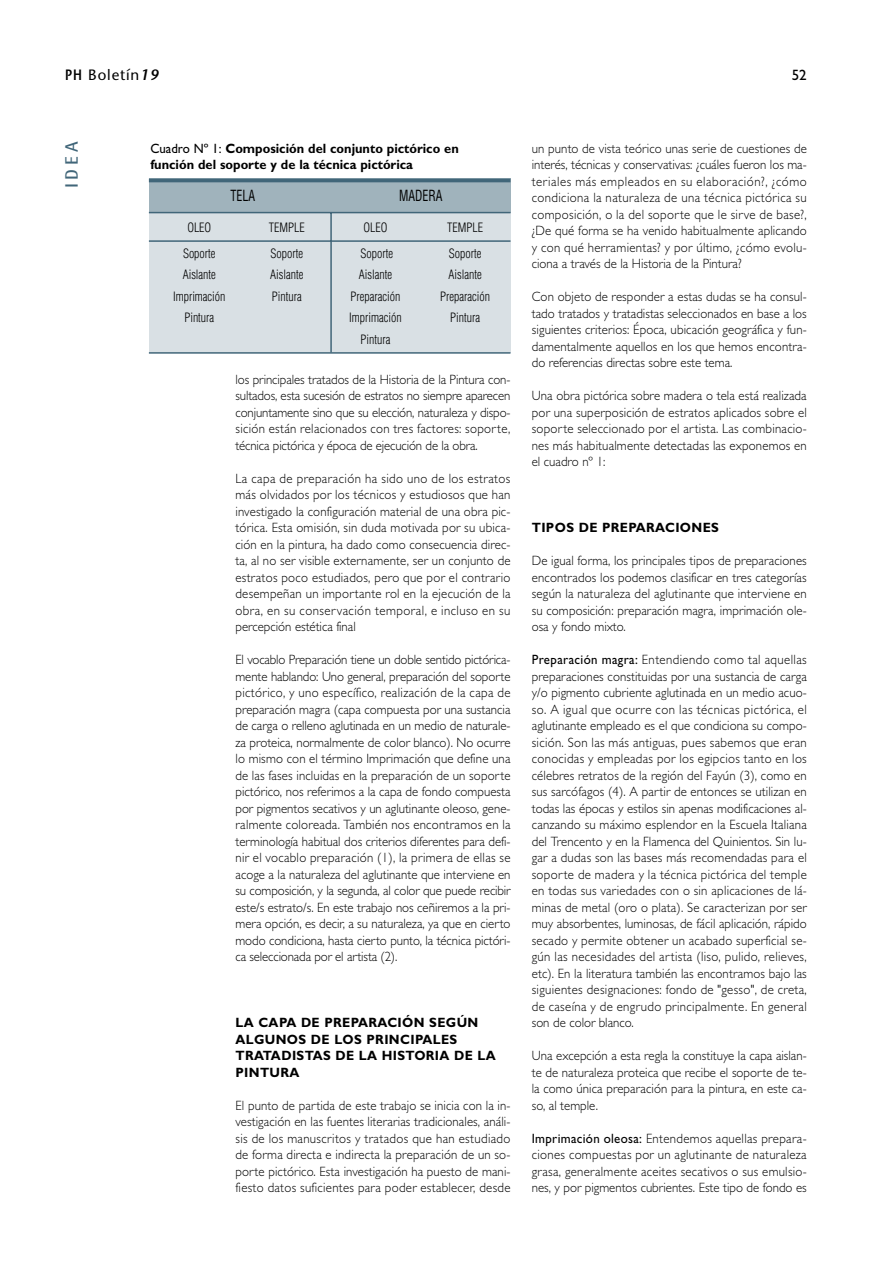
<style>
.page{position:relative;width:893px;height:1263px;background:#fff}
.page>*{position:absolute;margin:0;border:0;box-sizing:border-box;transform-origin:0 0}
.t1{font:700 18px "Rotis Semi Sans";color:#416679}
.t2{font:15px "Stone Sans";letter-spacing:.055em;color:#000}
.t3{font:condensed 15px "Helvetica";color:#000;scale:.8 1}
.t4{font:15px "Gill Sans";color:#000}
.t5{font:300 13.5px/16.5px "Gill Sans";letter-spacing:.005em;color:#000;text-align:justify;scale:.95 1}
.t6{font:700 13.5px/16.5px "Gill Sans";letter-spacing:.025em;color:#000;scale:.95 1}
.t7{font:700 13.5px/16.5px "Gill Sans";color:#000;scale:.95 1}
.t8{font:300 condensed 12.6px "Helvetica";color:#000;scale:.95 1}
.s1{font-weight:600}
.s2{font-weight:600;font-style:italic}
.s3{font-weight:400}
</style>
<div class="page">
<div style="left:149px;top:180px;width:361px;height:173px;background:#d9e0e4"></div>
<div style="left:149px;top:179px;width:361px;height:34px;background:#a0b3bc"></div>
<hr style="left:149px;top:212px;width:361px;height:1px;background:#416679">
<hr style="left:149px;top:240px;width:361px;height:2px;background:#416679">
<hr style="left:330px;top:213px;width:2px;height:139px;background:#416679">
<hr style="left:149px;top:352px;width:361px;height:2px;background:#416679">
<hr style="left:149px;top:179px;width:361px;height:3px;background:#416679">
<p class="t2" style="left:65px;top:69px;width:94px"><span class="s1">PH</span> Boletín<span class="s2">19</span></p>
<p class="t4" style="left:791px;top:69px;width:16px">52</p>
<h1 class="t1" style="left:65px;top:188px;width:48px;rotate:-90deg">IDEA</h1>
<p class="t7" style="left:150px;top:142px;width:326px"><span class="s3">Cuadro Nº 1:</span> Composición del conjunto pictórico en función del soporte y de la técnica pictórica</p>
<p class="t3" style="left:230px;top:190px;width:32px">TELA</p>
<p class="t3" style="left:399px;top:190px;width:56px">MADERA</p>
<p class="t8" style="left:187px;top:223px;width:27px">OLEO</p>
<p class="t8" style="left:269px;top:223px;width:39px">TEMPLE</p>
<p class="t8" style="left:363px;top:223px;width:27px">OLEO</p>
<p class="t8" style="left:447px;top:223px;width:39px">TEMPLE</p>
<p class="t8" style="left:183px;top:248px;width:36px">Soporte</p>
<p class="t8" style="left:270px;top:248px;width:36px">Soporte</p>
<p class="t8" style="left:360px;top:248px;width:36px">Soporte</p>
<p class="t8" style="left:449px;top:248px;width:36px">Soporte</p>
<p class="t8" style="left:183px;top:270px;width:36px">Aislante</p>
<p class="t8" style="left:270px;top:270px;width:36px">Aislante</p>
<p class="t8" style="left:359px;top:270px;width:36px">Aislante</p>
<p class="t8" style="left:448px;top:270px;width:36px">Aislante</p>
<p class="t8" style="left:173px;top:291px;width:57px">Imprimación</p>
<p class="t8" style="left:272px;top:291px;width:33px">Pintura</p>
<p class="t8" style="left:350px;top:291px;width:54px">Preparación</p>
<p class="t8" style="left:440px;top:291px;width:54px">Preparación</p>
<p class="t8" style="left:184px;top:313px;width:33px">Pintura</p>
<p class="t8" style="left:349px;top:313px;width:57px">Imprimación</p>
<p class="t8" style="left:450px;top:313px;width:33px">Pintura</p>
<p class="t8" style="left:360px;top:334px;width:33px">Pintura</p>
<p class="t5" style="left:235px;top:373px;width:291px">los principales tratados de la Historia de la Pintura con&shy;sultados, esta sucesión de estratos no siempre aparecen conjuntamente sino que su elección, naturaleza y dispo&shy;sición están relacionados con tres factores: soporte, técnica pictórica y época de ejecución de la obra.</p>
<p class="t5" style="left:235px;top:472px;width:291px">La capa de preparación ha sido uno de los estratos más olvidados por los técnicos y estudiosos que han investigado la configuración material de una obra pic&shy;tórica. Esta omisión, sin duda motivada por su ubica&shy;ción en la pintura, ha dado como consecuencia direc&shy;ta, al no ser visible externamente, ser un conjunto de estratos poco estudiados, pero que por el contrario desempeñan un importante rol en la ejecución de la obra, en su conservación temporal, e incluso en su percepción estética final</p>
<p class="t5" style="left:235px;top:653px;width:291px">El vocablo Preparación tiene un doble sentido pictórica&shy;mente hablando: Uno general, preparación del soporte pictórico, y uno específico, realización de la capa de preparación magra (capa compuesta por una sustancia de carga o relleno aglutinada en un medio de naturale&shy;za proteica, normalmente de color blanco). No ocurre lo mismo con el término Imprimación que define una de las fases incluidas en la preparación de un soporte pictórico, nos referimos a la capa de fondo compuesta por pigmentos secativos y un aglutinante oleoso, gene&shy;ralmente coloreada. También nos encontramos en la terminología habitual dos criterios diferentes para defi&shy;nir el vocablo preparación (1), la primera de ellas se acoge a la naturaleza del aglutinante que interviene en su composición, y la segunda, al color que puede recibir este/s estrato/s. En este trabajo nos ceñiremos a la pri&shy;mera opción, es decir, a su naturaleza, ya que en cierto modo condiciona, hasta cierto punto, la técnica pictóri&shy;ca seleccionada por el artista (2).</p>
<p class="t6" style="left:235px;top:1016px;width:275px">LA CAPA DE PREPARACIÓN SEGÚN<br>ALGUNOS DE LOS PRINCIPALES<br>TRATADISTAS DE LA HISTORIA DE LA<br>PINTURA</p>
<p class="t5" style="left:235px;top:1098px;width:291px">El punto de partida de este trabajo se inicia con la in&shy;vestigación en las fuentes literarias tradicionales, análi&shy;sis de los manuscritos y tratados que han estudiado de forma directa e indirecta la preparación de un so&shy;porte pictórico. Esta investigación ha puesto de mani&shy;fiesto datos suficientes para poder establecer, desde</p>
<p class="t5" style="left:531px;top:141px;width:291px">un punto de vista teórico unas serie de cuestiones de interés, técnicas y conservativas: ¿cuáles fueron los ma&shy;teriales más empleados en su elaboración?, ¿cómo condiciona la naturaleza de una técnica pictórica su composición, o la del soporte que le sirve de base?, ¿De qué forma se ha venido habitualmente aplicando y con qué herramientas? y por último, ¿cómo evolu&shy;ciona a través de la Historia de la Pintura?</p>
<p class="t5" style="left:531px;top:290px;width:291px">Con objeto de responder a estas dudas se ha consul&shy;tado tratados y tratadistas seleccionados en base a los siguientes criterios: Época, ubicación geográfica y fun&shy;damentalmente aquellos en los que hemos encontra&shy;do referencias directas sobre este tema.</p>
<p class="t5" style="left:531px;top:389px;width:291px">Una obra pictórica sobre madera o tela está realizada por una superposición de estratos aplicados sobre el soporte seleccionado por el artista. Las combinacio&shy;nes más habitualmente detectadas las exponemos en el cuadro nº 1:</p>
<p class="t6" style="left:531px;top:521px;width:198px">TIPOS DE PREPARACIONES</p>
<p class="t5" style="left:531px;top:554px;width:291px">De igual forma, los principales tipos de preparaciones encontrados los podemos clasificar en tres categorías según la naturaleza del aglutinante que interviene en su composición: preparación magra, imprimación ole&shy;osa y fondo mixto.</p>
<p class="t5" style="left:531px;top:653px;width:291px"><span class="s3">Preparación magra:</span> Entendiendo como tal aquellas preparaciones constituidas por una sustancia de carga y/o pigmento cubriente aglutinada en un medio acuo&shy;so. A igual que ocurre con las técnicas pictórica, el aglutinante empleado es el que condiciona su compo&shy;sición. Son las más antiguas, pues sabemos que eran conocidas y empleadas por los egipcios tanto en los célebres retratos de la región del Fayún (3), como en sus sarcófagos (4). A partir de entonces se utilizan en todas las épocas y estilos sin apenas modificaciones al&shy;canzando su máximo esplendor en la Escuela Italiana del Trencento y en la Flamenca del Quinientos. Sin lu&shy;gar a dudas son las bases más recomendadas para el soporte de madera y la técnica pictórica del temple en todas sus variedades con o sin aplicaciones de lá&shy;minas de metal (oro o plata). Se caracterizan por ser muy absorbentes, luminosas, de fácil aplicación, rápido secado y permite obtener un acabado superficial se&shy;gún las necesidades del artista (liso, pulido, relieves, etc). En la literatura también las encontramos bajo las siguientes designaciones: fondo de "gesso", de creta, de caseína y de engrudo principalmente. En general son de color blanco.</p>
<p class="t5" style="left:531px;top:1049px;width:291px">Una excepción a esta regla la constituye la capa aislan&shy;te de naturaleza proteica que recibe el soporte de te&shy;la como única preparación para la pintura, en este ca&shy;so, al temple.</p>
<p class="t5" style="left:531px;top:1131px;width:291px"><span class="s3">Imprimación oleosa:</span> Entendemos aquellas prepara&shy;ciones compuestas por un aglutinante de naturaleza grasa, generalmente aceites secativos o sus emulsio&shy;nes, y por pigmentos cubrientes. Este tipo de fondo es</p>
</div>
